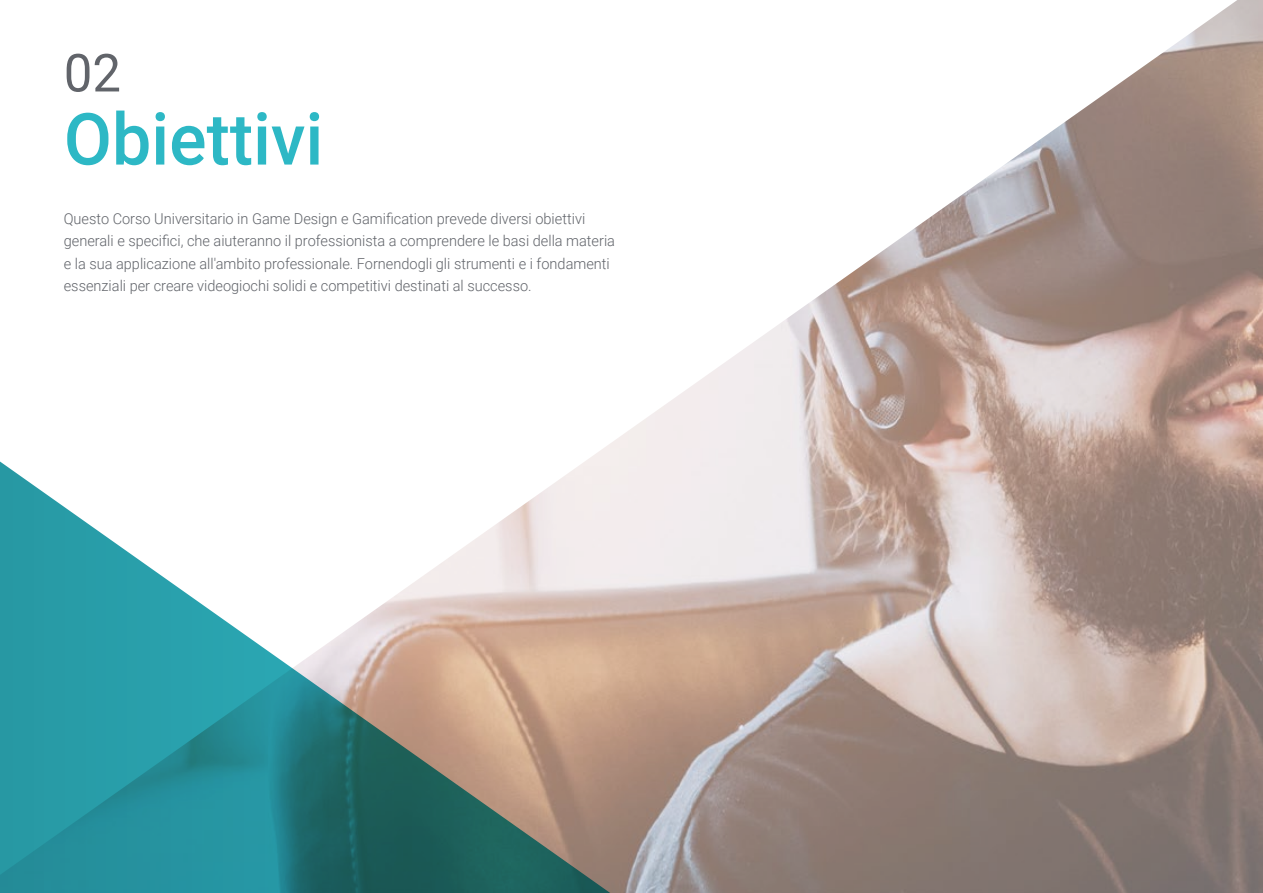
<style>
.page{position:relative;width:1263px;height:893px;background:#fff}
.page>*{position:absolute;margin:0;border:0;box-sizing:border-box;transform-origin:0 0}
.t1{font:500 72px "Roboto";color:#2db8c5}
.t2{font:52.5px "Roboto";color:#61646a}
.t3{font:300 15px/22.5px "Roboto";color:#61646a}
</style>
<div class="page">
<img style="left:607px;top:0;width:656px;height:893px">
<svg style="left:0;top:446px;width:640px;height:447px"></svg>
<h2 class="t2" style="left:64px;top:36px;width:59px">02</h2>
<h1 class="t1" style="left:64px;top:89px;width:261px">Obiettivi</h1>
<p class="t3" style="left:64px;top:207px;width:553px">Questo Corso Universitario in Game Design e Gamification prevede diversi obiettivi generali e specifici, che aiuteranno il professionista a comprendere le basi della materia e la sua applicazione all'ambito professionale. Fornendogli gli strumenti e i fondamenti essenziali per creare videogiochi solidi e competitivi destinati al successo.</p>
</div>
